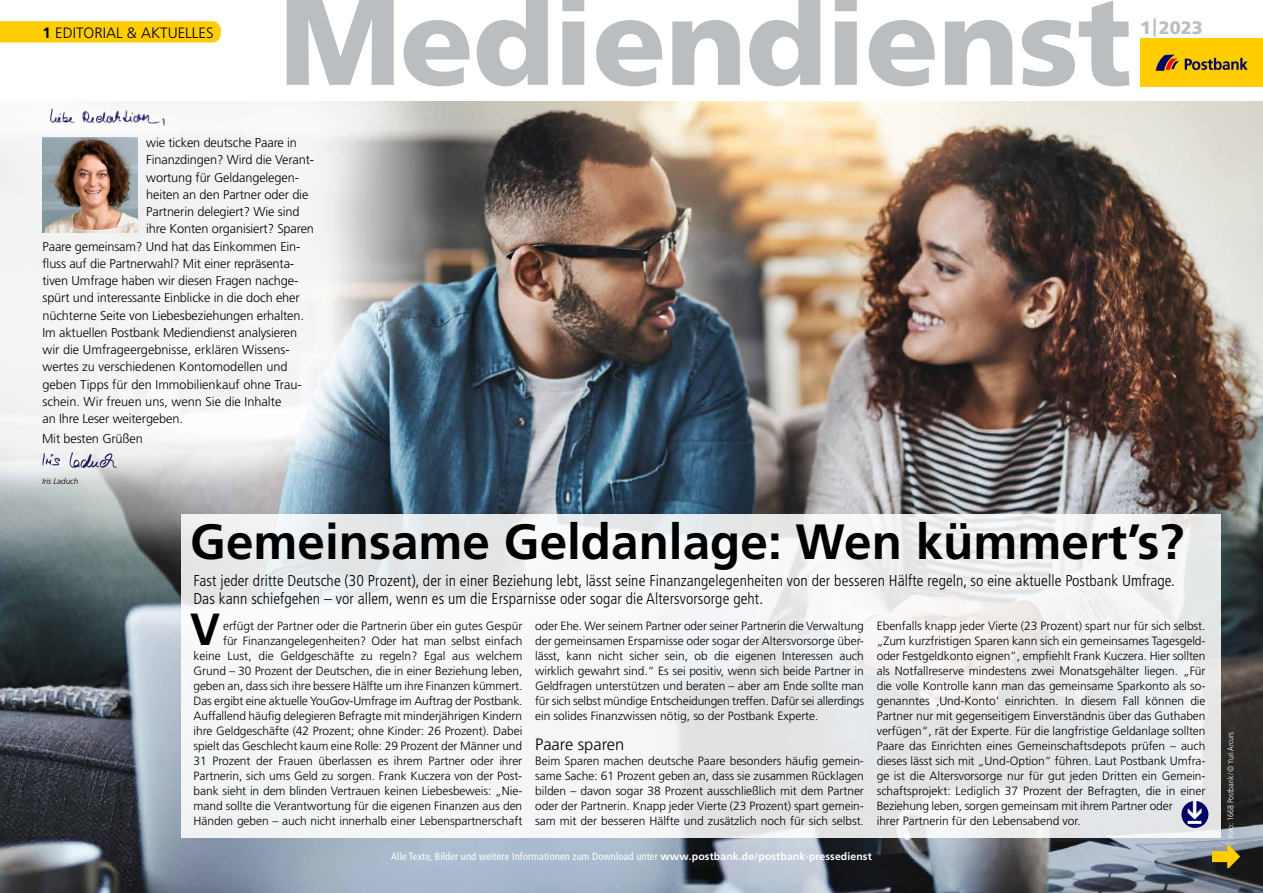
<style>
.page{position:relative;width:1263px;height:893px;background:#fff}
.page>*{position:absolute;margin:0;border:0;box-sizing:border-box;transform-origin:0 0}
.t1{font:900 121.65px "Frutiger LT Pro";letter-spacing:-.01em;color:#bbbec0}
.t2{font:700 49.5px "Frutiger LT Pro";color:#000}
.t3{font:700 45px "Frutiger LT Pro";color:#000}
.t4{font:900 18px "Frutiger LT Pro";color:#bbbec0}
.t5{font:300 16.5px "Frutiger LT Pro";color:#000}
.t6{font:300 condensed 15.75px/18px "Frutiger LT Pro";letter-spacing:.005em;color:#000}
.t7{font:300 15px "Frutiger LT Pro";color:#000}
.t8{font:300 12.75px "Frutiger LT Pro";letter-spacing:-.01em;color:#000}
.t9{font:300 12px/15px "Frutiger LT Pro";letter-spacing:-.005em;color:#000;text-align:justify}
.t10{font:condensed 10.5px "Frutiger LT Pro";letter-spacing:.01em;color:#fff}
.t11{font:300 condensed 8.25px "Frutiger LT Pro";color:#fff}
.t12{font:italic 300 8.25px "Frutiger LT Pro";letter-spacing:-.01em;color:#000}
.s1{font-weight:700}
.s2{font-weight:700;font-stretch:normal}
</style>
<div class="page">
<img style="left:0;top:101px;width:1263px;height:792px">
<img style="left:43px;top:137px;width:95px;height:96px">
<img style="left:33px;top:448px;width:144px;height:28px">
<img style="left:39px;top:102px;width:149px;height:28px">
<svg style="left:181px;top:514px;width:1039px;height:324px;fill:#f3f4f5"></svg>
<div style="left:1181px;top:801px;width:27px;height:27px;background:#000069;border-radius:50%"></div>
<img style="left:1140px;top:39px;width:123px;height:47px">
<svg style="left:1212px;top:845px;width:28px;height:23px"></svg>
<svg style="left:0;top:21px;width:221px;height:22px;background:#ffce0a"></svg>
<svg style="left:1188px;top:799px;width:14px;height:25px"></svg>
<h1 class="t1" style="left:279px;top:-31px;width:854px">Mediendienst</h1>
<p class="t7" style="left:43px;top:24px;width:173px"><span class="s1">1</span> EDITORIAL &amp; AKTUELLES</p>
<h3 class="t4" style="left:1140px;top:17px;width:64px">1 | 2023</h3>
<p class="t8" style="left:146px;top:135px;width:152px">wie ticken deutsche Paare in</p>
<p class="t8" style="left:146px;top:152px;width:169px">Finanzdingen? Wird die Verant-</p>
<p class="t8" style="left:146px;top:170px;width:154px">wortung für Geldangelegen-</p>
<p class="t8" style="left:146px;top:187px;width:164px">heiten an den Partner oder die</p>
<p class="t8" style="left:146px;top:204px;width:155px">Partnerin delegiert? Wie sind</p>
<p class="t8" style="left:146px;top:221px;width:169px">ihre Konten organisiert? Sparen</p>
<p class="t8" style="left:43px;top:239px;width:259px">Paare gemeinsam? Und hat das Einkommen Ein-</p>
<p class="t8" style="left:43px;top:256px;width:253px">fluss auf die Partnerwahl? Mit einer repräsenta-</p>
<p class="t8" style="left:43px;top:273px;width:257px">tiven Umfrage haben wir diesen Fragen nachge-</p>
<p class="t8" style="left:43px;top:290px;width:259px">spürt und interessante Einblicke in die doch eher</p>
<p class="t8" style="left:43px;top:308px;width:263px">nüchterne Seite von Liebesbeziehungen erhalten.</p>
<p class="t8" style="left:43px;top:325px;width:256px">Im aktuellen Postbank Mediendienst analysieren</p>
<p class="t8" style="left:43px;top:342px;width:249px">wir die Umfrageergebnisse, erklären Wissens-</p>
<p class="t8" style="left:43px;top:359px;width:247px">wertes zu verschiedenen Kontomodellen und</p>
<p class="t8" style="left:43px;top:377px;width:261px">geben Tipps für den Immobilienkauf ohne Trau-</p>
<p class="t8" style="left:43px;top:394px;width:240px">schein. Wir freuen uns, wenn Sie die Inhalte</p>
<p class="t8" style="left:43px;top:411px;width:142px">an Ihre Leser weitergeben.</p>
<p class="t8" style="left:42px;top:431px;width:102px">Mit besten Grüßen</p>
<p class="t12" style="left:42px;top:476px;width:38px">Iris Laduch</p>
<h2 class="t2" style="left:190px;top:513px;width:995px">Gemeinsame Geldanlage: Wen kümmert’s?</h2>
<p class="t6" style="left:193px;top:571px;width:983px">Fast jeder dritte Deutsche (30 Prozent), der in einer Beziehung lebt, lässt seine Finanzangelegenheiten von der besseren Hälfte regeln, so eine aktuelle Postbank Umfrage.<br>Das kann schiefgehen – vor allem, wenn es um die Ersparnisse oder sogar die Altersvorsorge geht.</p>
<h3 class="t3" style="left:190px;top:602px;width:32px">V</h3>
<p class="t9" style="left:193px;top:618px;width:331px;text-align:right">erfügt der Partner oder die Partnerin über ein gutes Gespür<br>für Finanzangelegenheiten? Oder hat man selbst einfach keine Lust, die Geldgeschäfte zu regeln? Egal aus welchem Grund – 30 Prozent der Deutschen, die in einer Beziehung leben, geben an, dass sich ihre bessere Hälfte um ihre Finanzen kümmert.<br>Das ergibt eine aktuelle YouGov-Umfrage im Auftrag der Postbank.<br>Auffallend häufig delegieren Befragte mit minderjährigen Kindern ihre Geldgeschäfte (42 Prozent; ohne Kinder: 26 Prozent). Dabei spielt das Geschlecht kaum eine Rolle: 29 Prozent der Männer und 31 Prozent der Frauen überlassen es ihrem Partner oder ihrer Partnerin, sich ums Geld zu sorgen. Frank Kuczera von der Post&shy;bank sieht in dem blinden Vertrauen keinen Liebesbeweis: „Nie&shy;mand sollte die Verantwortung für die eigenen Finanzen aus den Händen geben – auch nicht innerhalb einer Lebenspartnerschaft</p>
<p class="t9" style="left:535px;top:618px;width:331px">oder Ehe. Wer seinem Partner oder seiner Partnerin die Verwaltung der gemeinsamen Ersparnisse oder sogar der Altersvorsorge über&shy;lässt, kann nicht sicher sein, ob die eigenen Interessen auch wirklich gewahrt sind.“ Es sei positiv, wenn sich beide Partner in Geldfragen unterstützen und beraten – aber am Ende sollte man für sich selbst mündige Entscheidungen treffen. Dafür sei allerdings ein solides Finanzwissen nötig, so der Postbank Experte.</p>
<h3 class="t5" style="left:535px;top:734px;width:91px">Paare sparen</h3>
<p class="t9" style="left:535px;top:753px;width:330px">Beim Sparen machen deutsche Paare besonders häufig gemein&shy;same Sache: 61 Prozent geben an, dass sie zusammen Rücklagen bilden – davon sogar 38 Prozent ausschließlich mit dem Partner oder der Partnerin. Knapp jeder Vierte (23 Prozent) spart gemein&shy;sam mit der besseren Hälfte und zusätzlich noch für sich selbst.</p>
<p class="t9" style="left:877px;top:618px;width:330px;text-align:left">Ebenfalls knapp jeder Vierte (23 Prozent) spart nur für sich selbst. „Zum kurzfristigen Sparen kann sich ein gemeinsames Tagesgeld&shy;oder Festgeldkonto eignen“, empfiehlt Frank Kuczera. Hier sollten als Notfallreserve mindestens zwei Monatsgehälter liegen. „Für die volle Kontrolle kann man das gemeinsame Sparkonto als so&shy;genanntes ‚Und-Konto‘ einrichten. In diesem Fall können die Partner nur mit gegenseitigem Einverständnis über das Guthaben verfügen“, rät der Experte. Für die langfristige Geldanlage sollten Paare das Einrichten eines Gemeinschaftsdepots prüfen – auch dieses lässt sich mit „Und-Option“ führen. Laut Postbank Umfra&shy;ge ist die Altersvorsorge nur für gut jeden Dritten ein Gemein&shy;schaftsprojekt: Lediglich 37 Prozent der Befragten, die in einer Beziehung leben, sorgen gemeinsam mit ihrem Partner oder<br>ihrer Partnerin für den Lebensabend vor.</p>
<p class="t10" style="left:391px;top:851px;width:482px">Alle Texte, Bilder und weitere Informationen zum Download unter <span class="s2">www.postbank.de/postbank-pressedienst</span></p>
<p class="t11" style="left:1226px;top:838px;width:108px;rotate:-90deg">Foto: 1668 Postbank /© Yuri Arcurs</p>
</div>
